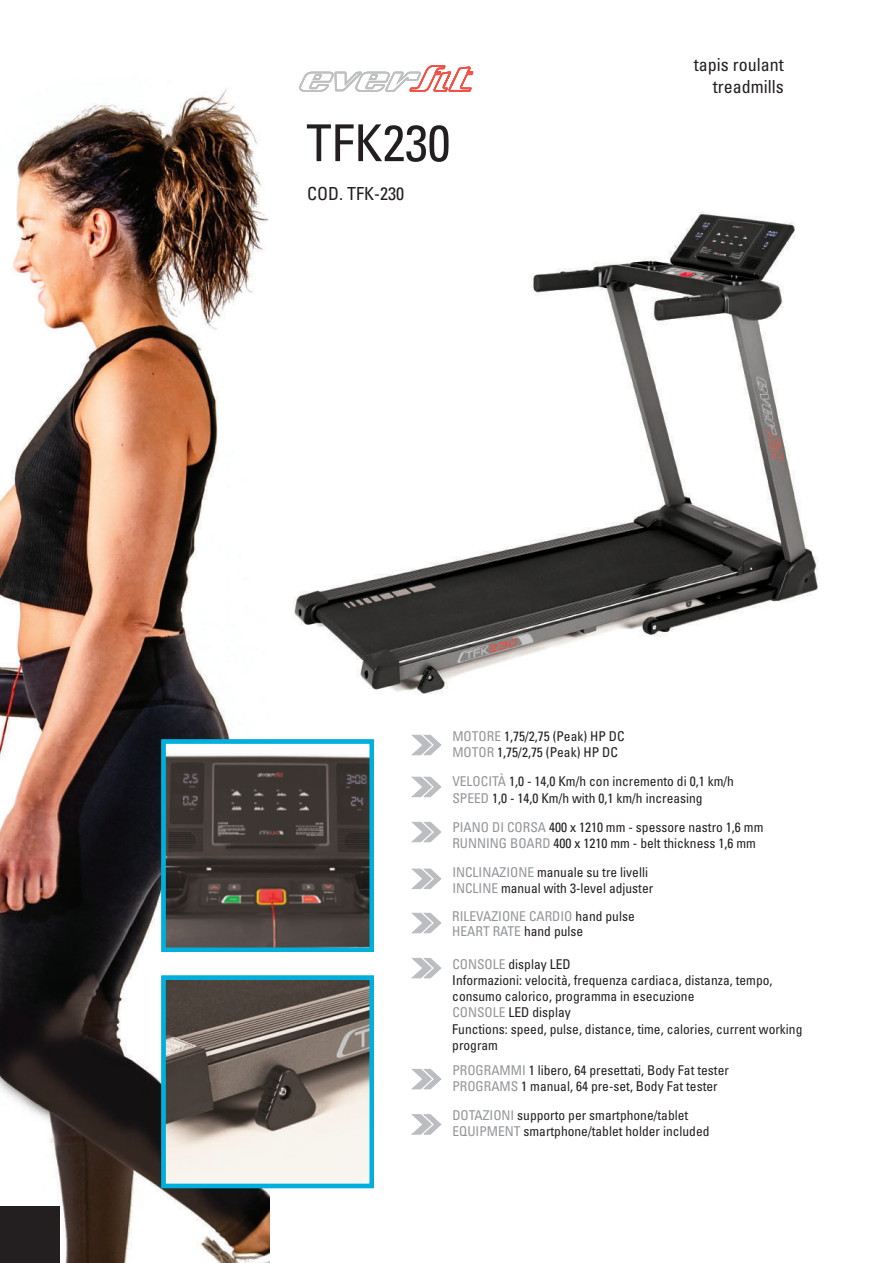
<style>
.page{position:relative;width:893px;height:1263px;background:#fff}
.page>*{position:absolute;margin:0;border:0;box-sizing:border-box;transform-origin:0 0}
.t1{font:condensed 50.85px "Univers LT Std";color:#231f20}
.t2{font:condensed 18px/21.6px "Univers LT Std";color:#231f20;text-align:right}
.t3{font:condensed 13.5px/16.2px "Univers LT Std";color:#231f20}
.t4{font:condensed 13.5px/15px "Univers LT Std";color:#939598}
.s1{color:#939598}
.s2{color:#231f20}
</style>
<div class="page">
<img style="left:0;top:89px;width:269px;height:1174px">
<div style="left:0;top:1206px;width:60px;height:57px;background:#231f20"></div>
<img style="left:293px;top:211px;width:525px;height:484px">
<svg style="left:299px;top:65px;width:174px;height:27px"></svg>
<img style="left:166px;top:744px;width:203px;height:203px">
<div style="left:161px;top:739px;width:213px;height:213px;border:4px solid #00afdc"></div>
<img style="left:166px;top:980px;width:203px;height:203px">
<div style="left:161px;top:975px;width:213px;height:213px;border:4px solid #00afdc"></div>
<svg style="left:411px;top:734px;width:31px;height:22px"></svg>
<div style="left:439px;top:754px;width:7px;height:8px;background:#fff"></div>
<svg style="left:411px;top:776px;width:31px;height:22px"></svg>
<div style="left:439px;top:796px;width:7px;height:8px;background:#fff"></div>
<svg style="left:411px;top:868px;width:31px;height:21px"></svg>
<div style="left:439px;top:888px;width:7px;height:7px;background:#fff"></div>
<svg style="left:411px;top:821px;width:31px;height:22px"></svg>
<div style="left:439px;top:841px;width:7px;height:8px;background:#fff"></div>
<svg style="left:411px;top:912px;width:31px;height:22px"></svg>
<div style="left:439px;top:932px;width:7px;height:8px;background:#fff"></div>
<svg style="left:411px;top:958px;width:31px;height:21px"></svg>
<div style="left:439px;top:977px;width:7px;height:8px;background:#fff"></div>
<svg style="left:411px;top:1069px;width:31px;height:21px"></svg>
<div style="left:439px;top:1088px;width:7px;height:8px;background:#fff"></div>
<svg style="left:411px;top:1114px;width:31px;height:21px"></svg>
<div style="left:439px;top:1133px;width:7px;height:8px;background:#fff"></div>
<h1 class="t1" style="left:306px;top:124px;width:146px">TFK230</h1>
<h2 class="t2" style="left:307px;top:185px;width:98px">COD. TFK-230</h2>
<h2 class="t2" style="left:694px;top:55px;width:91px">tapis roulant treadmills</h2>
<p class="t3" style="left:452px;top:729px;width:174px"><span class="s1">MOTORE</span> 1,75/2,75 (Peak) HP DC<br><span class="s1">MOTOR</span> 1,75/2,75 (Peak) HP DC</p>
<p class="t3" style="left:452px;top:775px;width:283px"><span class="s1">VELOCITÀ</span> 1,0 - 14,0 Km/h con incremento di 0,1 km/h<br><span class="s1">SPEED</span> 1,0 - 14,0 Km/h with 0,1 km/h increasing</p>
<p class="t3" style="left:452px;top:820px;width:313px"><span class="s1">PIANO DI CORSA</span> 400 x 1210 mm - spessore nastro 1,6 mm<br><span class="s1">RUNNING BOARD</span> 400 x 1210 mm - belt thickness 1,6 mm</p>
<p class="t3" style="left:452px;top:865px;width:202px"><span class="s1">INCLINAZIONE</span> manuale su tre livelli<br><span class="s1">INCLINE</span> manual with 3-level adjuster</p>
<p class="t4" style="left:452px;top:909px;width:184px">RILEVAZIONE CARDIO <span class="s2">hand pulse<br></span>HEART RATE <span class="s2">hand pulse</span></p>
<p class="t3" style="left:452px;top:957px;width:352px"><span class="s1">CONSOLE</span> display LED<br>Informazioni: velocità, frequenza cardiaca, distanza, tempo, consumo calorico, programma in esecuzione<br><span class="s1">CONSOLE</span> LED display<br>Functions: speed, pulse, distance, time, calories, current working program</p>
<p class="t3" style="left:452px;top:1063px;width:278px"><span class="s1">PROGRAMMI</span> 1 libero, 64 presettati, Body Fat tester<br><span class="s1">PROGRAMS</span> 1 manual, 64 pre-set, Body Fat tester</p>
<p class="t3" style="left:452px;top:1108px;width:259px"><span class="s1">DOTAZIONI</span> supporto per smartphone/tablet<br><span class="s1">EQUIPMENT</span> smartphone/tablet holder included</p>
</div>
